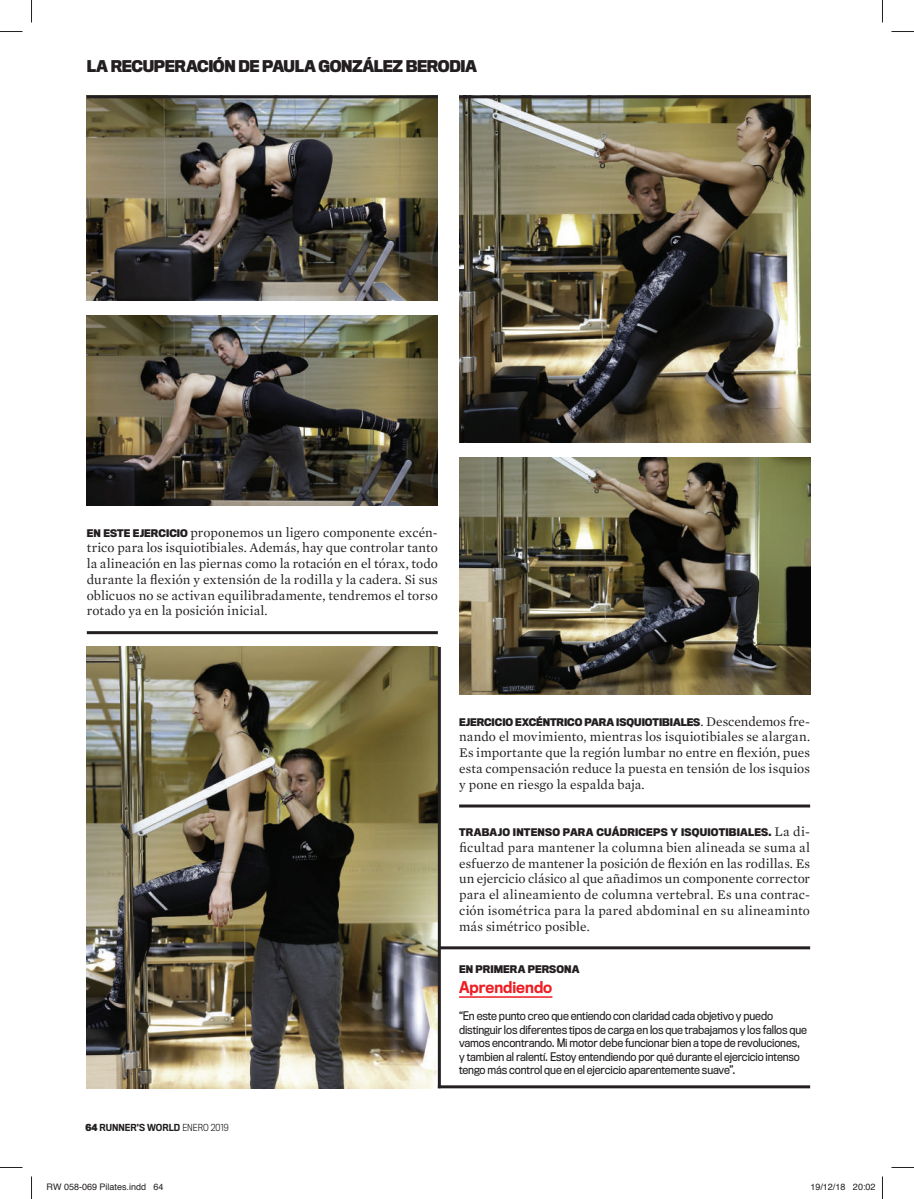
<style>
.page{position:relative;width:914px;height:1199px;background:#fff}
.page>*{position:absolute;margin:0;border:0;box-sizing:border-box;transform-origin:0 0}
.t1{font:700 15px "Titling Gothic FB Narrow";letter-spacing:-.025em;color:#231f20}
.t2{font:500 15px "Titling Gothic FB Narrow";color:#ee1d23}
.t3{font:13.5px/15.8px "Mercury Text G1";letter-spacing:.005em;color:#231f20;text-align:justify}
.t4{font:10.95px/13.5px "Titling Gothic FB Narrow";letter-spacing:-.01em;color:#231f20}
.t5{font:700 9.75px "Titling Gothic FB Narrow";letter-spacing:.01em;color:#231f20}
.t6{font:9px "Helvetica";color:#231f20}
.t7{font:500 9px "Titling Gothic FB Narrow";color:#231f20}
.s1{font-family:"Titling Gothic FB Narrow";font-weight:700;font-size:9.75px}
.s2{font-weight:700}
.s3{font-weight:300}
.s4{font-family:"Mercury Text G1";font-weight:400;font-size:13.5px}
</style>
<div class="page">
<img style="left:459px;top:98px;width:351px;height:344px">
<img style="left:459px;top:458px;width:351px;height:236px">
<img style="left:87px;top:647px;width:350px;height:441px">
<img style="left:87px;top:98px;width:351px;height:202px">
<img style="left:87px;top:316px;width:351px;height:189px">
<hr style="left:459px;top:996px;width:93px;height:1px;background:#ee1d23">
<hr style="left:87px;top:95px;width:351px;height:3px;background:#231f20">
<hr style="left:459px;top:95px;width:351px;height:3px;background:#231f20">
<hr style="left:459px;top:804px;width:351px;height:3px;background:#231f20">
<hr style="left:438px;top:946px;width:372px;height:3px;background:#231f20">
<hr style="left:438px;top:1085px;width:372px;height:3px;background:#231f20">
<hr style="left:87px;top:631px;width:351px;height:3px;background:#231f20">
<hr style="left:438px;top:647px;width:3px;height:441px;background:#231f20">
<svg style="left:0;top:31px;width:22px;height:1px"></svg>
<svg style="left:891px;top:31px;width:22px;height:1px"></svg>
<svg style="left:0;top:1167px;width:22px;height:1px"></svg>
<svg style="left:891px;top:1167px;width:22px;height:1px"></svg>
<svg style="left:31px;top:0;width:1px;height:22px"></svg>
<svg style="left:31px;top:1176px;width:1px;height:22px"></svg>
<svg style="left:882px;top:0;width:1px;height:22px"></svg>
<svg style="left:882px;top:1176px;width:1px;height:22px"></svg>
<p class="t1" style="left:87px;top:58px;width:391px">LA RECUPERACIÓN DE PAULA GONZÁLEZ BERODIA</p>
<p class="t3" style="left:87px;top:523px;width:352px"><span class="s1">EN ESTE EJERCICIO</span> proponemos un ligero componente excén&shy;trico para los isquiotibiales. Además, hay que controlar tanto la alineación en las piernas como la rotación en el tórax, todo durante la flexión y extensión de la rodilla y la cadera. Si sus oblicuos no se activan equilibradamente, tendremos el torso rotado ya en la posición inicial.</p>
<p class="t7" style="left:85px;top:1122px;width:145px"><span class="s2">64</span> RUNNER’S WORLD <span class="s3">ENERO 2019</span></p>
<p class="t5" style="left:459px;top:716px;width:352px">EJERCICIO EXCÉNTRICO PARA ISQUIOTIBIALES<span class="s4">. Descendemos fre-</span></p>
<p class="t3" style="left:459px;top:728px;width:352px">nando el movimiento, mientras los isquiotibiales se alargan.<br>Es importante que la región lumbar no entre en flexión, pues esta compensación reduce la puesta en tensión de los isquios y pone en riesgo la espalda baja.</p>
<p class="t5" style="left:459px;top:826px;width:352px">TRABAJO INTENSO PARA CUÁDRICEPS Y ISQUIOTIBIALES. <span class="s4">La di-</span></p>
<p class="t3" style="left:459px;top:838px;width:352px">ficultad para mantener la columna bien alineada se suma al esfuerzo de mantener la posición de flexión en las rodillas. Es un ejercicio clásico al que añadimos un componente corrector para el alineamiento de columna vertebral. Es una contrac&shy;ción isométrica para la pared abdominal en su alineaminto más simétrico posible.</p>
<p class="t5" style="left:459px;top:963px;width:122px">EN PRIMERA PERSONA</p>
<p class="t2" style="left:459px;top:978px;width:95px">Aprendiendo</p>
<p class="t4" style="left:459px;top:1009px;width:349px">“En este punto creo que entiendo con claridad cada objetivo y puedo distinguir los diferentes tipos de carga en los que trabajamos y los fallos que vamos encontrando. Mi motor debe funcionar bien a tope de revoluciones, y tambien al ralentí. Estoy entendiendo por qué durante el ejercicio intenso tengo más control que en el ejercicio aparentemente suave”.</p>
<p class="t6" style="left:46px;top:1179px;width:119px">RW 058-069 Pilates.indd 64</p>
<p class="t6" style="left:810px;top:1179px;width:67px">19/12/18 20:02</p>
</div>
